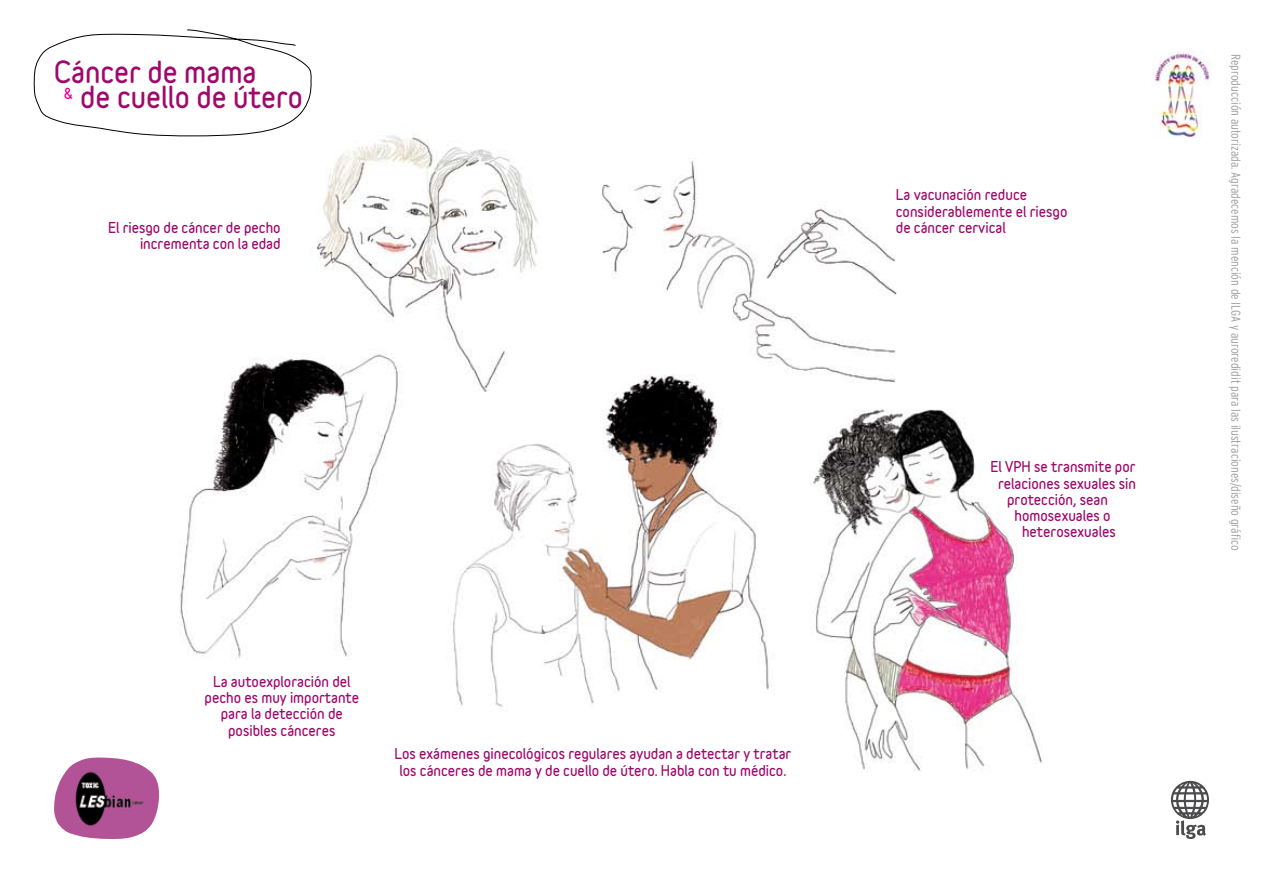
<style>
.page{position:relative;width:1263px;height:893px;background:#fff}
.page>*{position:absolute;margin:0;border:0;box-sizing:border-box;transform-origin:0 0}
.t1{font:900 27.45px/25.2px "Variable";color:#9f096c}
.t2{font:900 13.65px "Variable";color:#ec008c}
.t3{font:900 13.5px/16.2px "Variable";color:#9f096c;text-align:center}
.t4{font:300 condensed 12.75px "Interstate";color:#9c9d9f}
</style>
<div class="page">
<img style="left:168px;top:132px;width:874px;height:639px">
<svg style="left:34px;top:30px;width:278px;height:106px"></svg>
<svg style="left:1171px;top:781px;width:38px;height:58px"></svg>
<img style="left:1151px;top:52px;width:59px;height:86px">
<svg style="left:54px;top:757px;width:105px;height:82px"></svg>
<img style="left:65px;top:764px;width:87px;height:70px">
<h1 class="t1" style="left:80px;top:59px;width:224px;text-indent:-26px">Cáncer de mama<br>de cuello de útero</h1>
<p class="t2" style="left:64px;top:85px;width:10px">&amp;</p>
<p class="t3" style="left:108px;top:219px;width:174px;text-align:right">El riesgo de cáncer de pecho incrementa con la edad</p>
<p class="t3" style="left:204px;top:673px;width:156px">La autoexploración del pecho es muy importante para la detección de posibles cánceres</p>
<p class="t3" style="left:394px;top:746px;width:398px">Los exámenes ginecológicos regulares ayudan a detectar y tratar los cánceres de mama y de cuello de útero. Habla con tu médico.</p>
<p class="t3" style="left:896px;top:187px;width:173px;text-align:left">La vacunación reduce considerablemente el riesgo de cáncer cervical</p>
<p class="t3" style="left:990px;top:459px;width:147px">El VPH se transmite por</p>
<p class="t3" style="left:998px;top:475px;width:139px">relaciones sexuales sin</p>
<p class="t3" style="left:1007px;top:491px;width:102px">protección, sean</p>
<p class="t3" style="left:1014px;top:507px;width:98px">homosexuales o</p>
<p class="t3" style="left:1022px;top:523px;width:95px">heterosexuales</p>
<p class="t4" style="left:1243px;top:54px;width:498px;rotate:90deg">Reproducción autorizada. Agradecemos la mención de ILGA y auroredidit para las ilustraciones/diseño gráfico</p>
</div>
